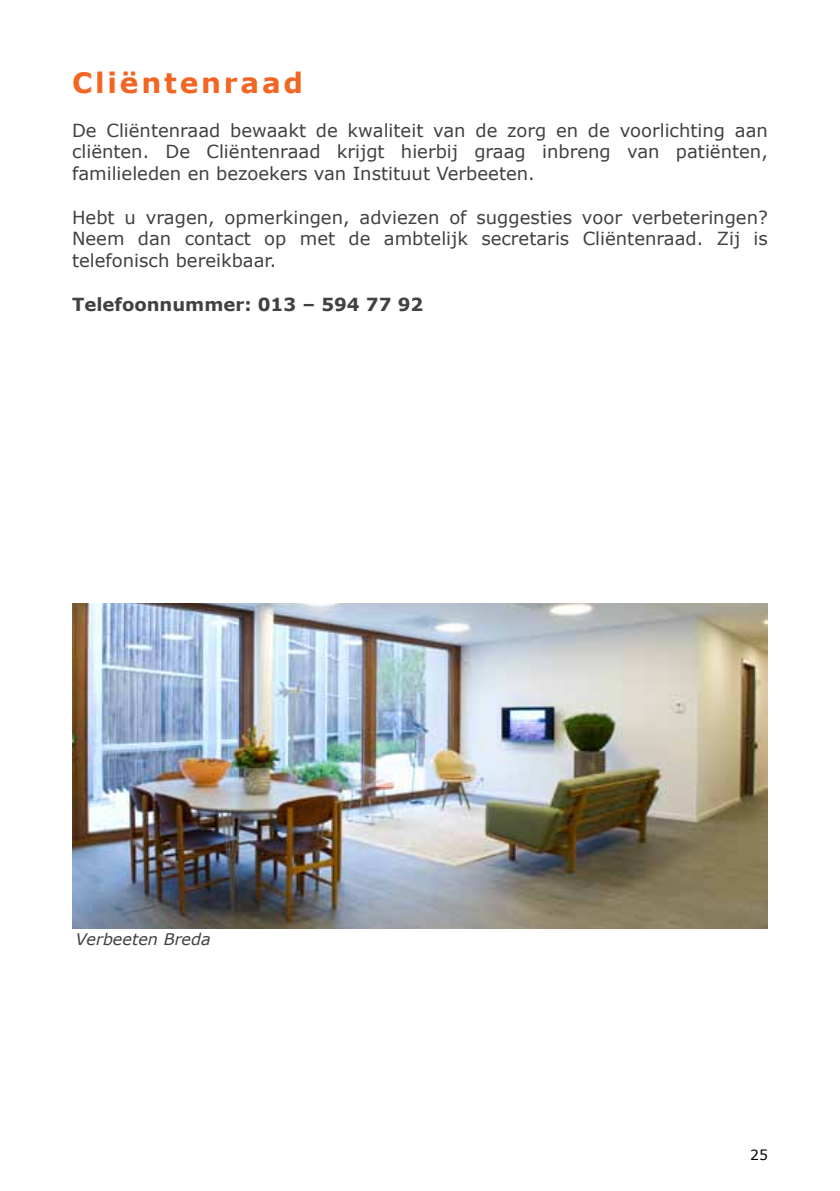
<style>
.page{position:relative;width:840px;height:1191px;background:#fff}
.page>*{position:absolute;margin:0;border:0;box-sizing:border-box;transform-origin:0 0}
.t1{font:700 28px "Verdana";letter-spacing:.1em;color:#f26522}
.t2{font:18px/21.6px "Verdana";color:#414042;text-align:justify}
.t3{font:700 18px "Verdana";color:#414042}
.t4{font:italic 16px "Verdana";color:#414042}
.t5{font:14px "Verdana";color:#000}
</style>
<div class="page">
<img style="left:72px;top:603px;width:695px;height:325px">
<h1 class="t1" style="left:72px;top:63px;width:232px">Cliëntenraad</h1>
<p class="t2" style="left:72px;top:119px;width:697px">De Cliëntenraad bewaakt de kwaliteit van de zorg en de voorlichting aan cliënten. De Cliëntenraad krijgt hierbij graag inbreng van patiënten, familieleden en bezoekers van Instituut Verbeeten.</p>
<p class="t2" style="left:72px;top:206px;width:697px">Hebt u vragen, opmerkingen, adviezen of suggesties voor verbeteringen?<br>Neem dan contact op met de ambtelijk secretaris Cliëntenraad. Zij is telefonisch bereikbaar.</p>
<p class="t3" style="left:72px;top:292px;width:352px">Telefoonnummer: 013 – 594 77 92</p>
<p class="t4" style="left:76px;top:928px;width:136px">Verbeeten Breda</p>
<p class="t5" style="left:749px;top:1145px;width:19px">25</p>
</div>
